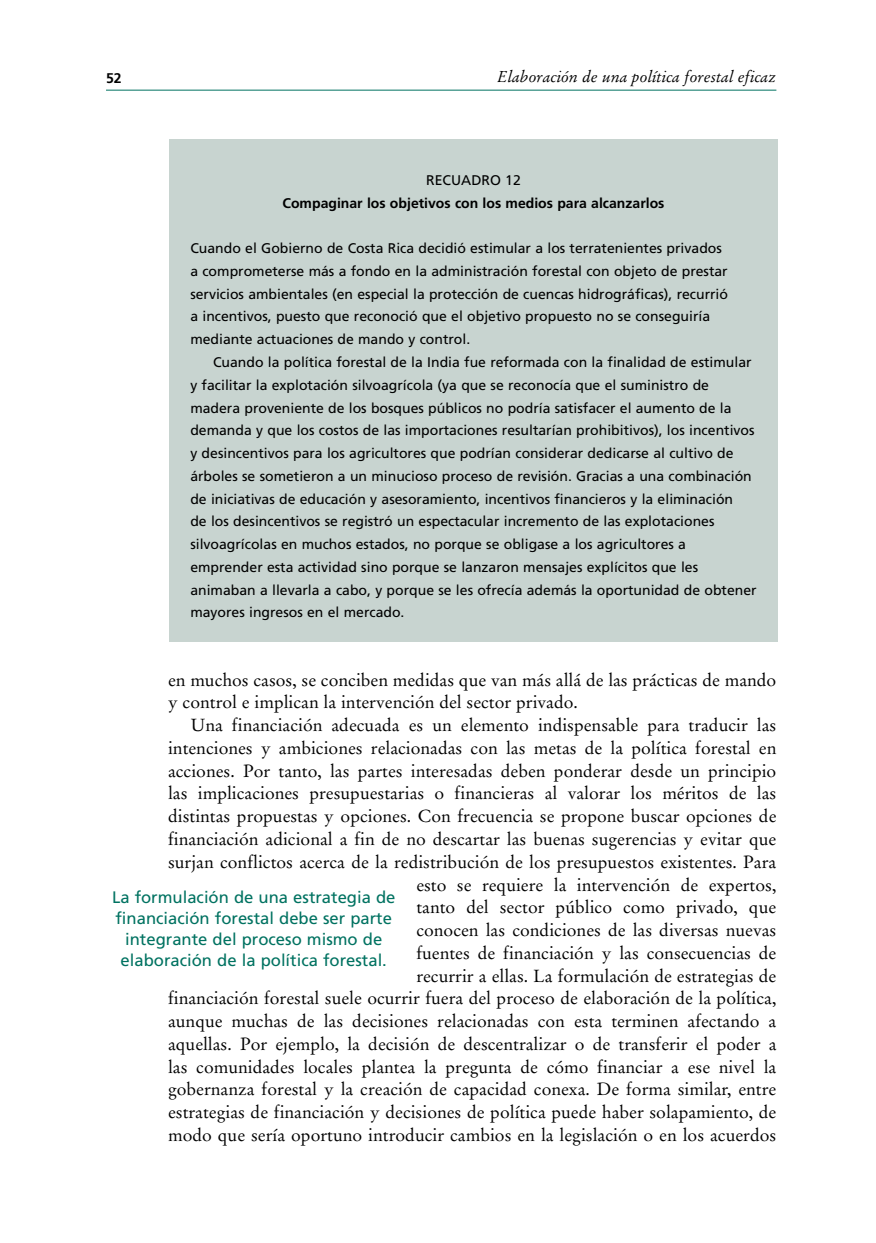
<style>
.page{position:relative;width:876px;height:1243px;background:#fff}
.page>*{position:absolute;margin:0;border:0;box-sizing:border-box;transform-origin:0 0}
.t1{font:17.5px/22.8px "Stempel Garamond LT Std";color:#000}
.t2{font:16.62px/21px "Frutiger LT Std";color:#007261;text-align:center}
.t3{font:italic 15.75px "Stempel Garamond LT Std";color:#000}
.t4{font:14px/22.8px "Frutiger LT Std";color:#000}
.t5{font:700 14px "Frutiger LT Std";color:#000}
</style>
<div class="page">
<hr style="left:106px;top:90px;width:670px;height:1px;background:#007261">
<div style="left:169px;top:139px;width:608px;height:502px;background:#c8d4d0"></div>
<p class="t5" style="left:106px;top:72px;width:17px">52</p>
<p class="t3" style="left:497px;top:70px;width:280px">Elaboración de una política forestal eficaz</p>
<p class="t4" style="left:426px;top:169px;width:96px">RECUADRO 12</p>
<p class="t5" style="left:282px;top:197px;width:383px">Compaginar los objetivos con los medios para alcanzarlos</p>
<p class="t4" style="left:190px;top:237px;width:539px">Cuando el Gobierno de Costa Rica decidió estimular a los terratenientes privados a comprometerse más a fondo en la administración forestal con objeto de prestar servicios ambientales (en especial la protección de cuencas hidrográficas), recurrió a incentivos, puesto que reconoció que el objetivo propuesto no se conseguiría mediante actuaciones de mando y control.</p>
<p class="t4" style="left:190px;top:351px;width:567px;text-indent:23px">Cuando la política forestal de la India fue reformada con la finalidad de estimular y facilitar la explotación silvoagrícola (ya que se reconocía que el suministro de madera proveniente de los bosques públicos no podría satisfacer el aumento de la demanda y que los costos de las importaciones resultarían prohibitivos), los incentivos y desincentivos para los agricultores que podrían considerar dedicarse al cultivo de árboles se sometieron a un minucioso proceso de revisión. Gracias a una combinación de iniciativas de educación y asesoramiento, incentivos financieros y la eliminación<br>de los desincentivos se registró un espectacular incremento de las explotaciones silvoagrícolas en muchos estados, no porque se obligase a los agricultores a emprender esta actividad sino porque se lanzaron mensajes explícitos que les animaban a llevarla a cabo, y porque se les ofrecía además la oportunidad de obtener mayores ingresos en el mercado.</p>
<p class="t1" style="left:168px;top:669px;width:609px">en muchos casos, se conciben medidas que van más allá de las prácticas de mando y control e implican la intervención del sector privado.</p>
<p class="t1" style="left:168px;top:715px;width:609px;text-align:right">Una financiación adecuada es un elemento indispensable para traducir las intenciones y ambiciones relacionadas con las metas de la política forestal en acciones. Por tanto, las partes interesadas deben ponderar desde un principio las implicaciones presupuestarias o financieras al valorar los méritos de las distintas propuestas y opciones. Con frecuencia se propone buscar opciones de financiación adicional a fin de no descartar las buenas sugerencias y evitar que surjan conflictos acerca de la redistribución de los presupuestos existentes. Para esto se requiere la intervención de expertos,<br>tanto del sector público como privado, que<br>conocen las condiciones de las diversas nuevas<br>fuentes de financiación y las consecuencias de<br>recurrir a ellas. La formulación de estrategias de<br>financiación forestal suele ocurrir fuera del proceso de elaboración de la política, aunque muchas de las decisiones relacionadas con esta terminen afectando a aquellas. Por ejemplo, la decisión de descentralizar o de transferir el poder a las comunidades locales plantea la pregunta de cómo financiar a ese nivel la gobernanza forestal y la creación de capacidad conexa. De forma similar, entre estrategias de financiación y decisiones de política puede haber solapamiento, de modo que sería oportuno introducir cambios en la legislación o en los acuerdos</p>
<p class="t2" style="left:112px;top:887px;width:285px">La formulación de una estrategia de financiación forestal debe ser parte integrante del proceso mismo de elaboración de la política forestal.</p>
</div>
